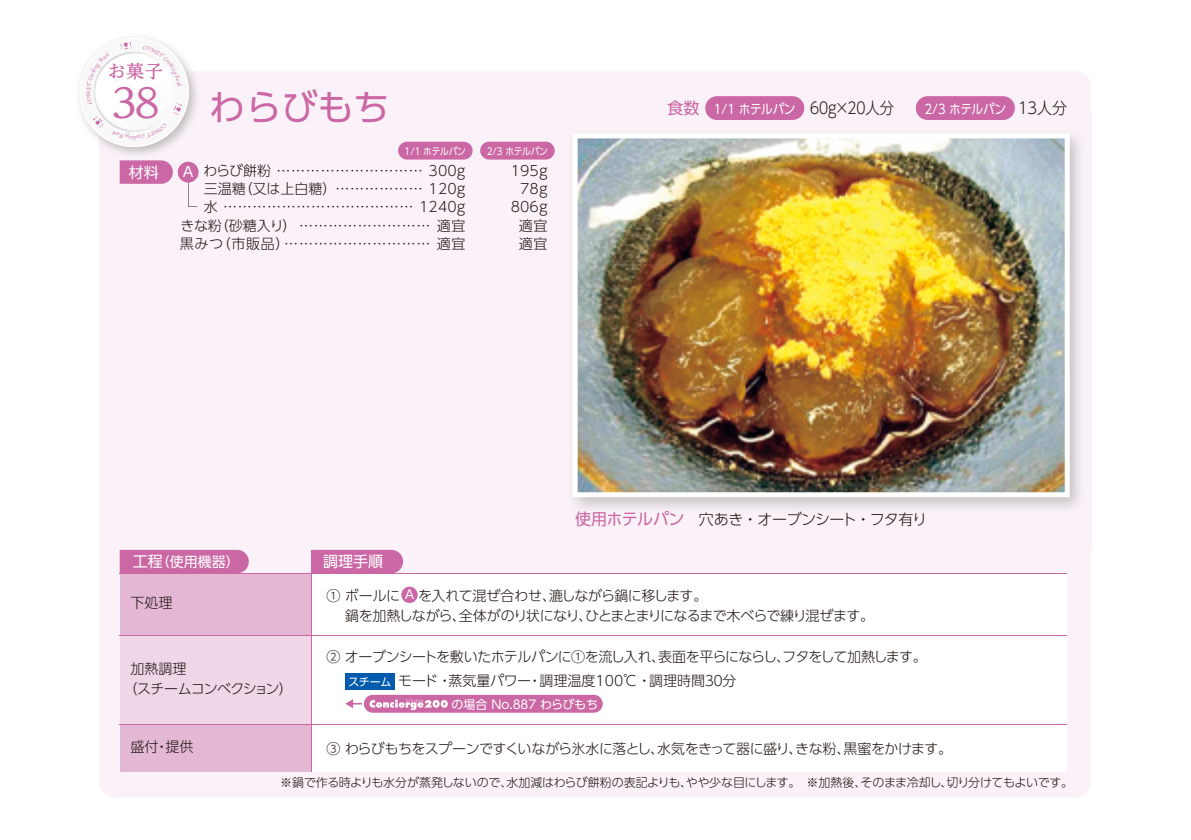
<style>
.page{position:relative;width:1191px;height:840px;background:#fff}
.page>*{position:absolute;margin:0;border:0;box-sizing:border-box;transform-origin:0 0}
.t1{font:500 40px "UD Reimin Pro";color:#cb67a4}
.t2{font:36px "UD Shin Go Pro";color:#cb67a4}
.t3{font:500 18px "UD Reimin Pro";color:#cb67a4}
.t4{font:300 16px "UD Shin Go Pro";letter-spacing:-.285em;color:#231916;scale:.9 1}
.t5{font:300 16px "UD Shin Go Pro";letter-spacing:-.285em;color:#231916;scale:.94 1}
.t6{font:16px "UD Shin Go Pro";color:#cb67a4}
.t7{font:300 15px "UD Shin Go Pro";letter-spacing:-.035em;color:#231916}
.t8{font:15px "UD Shin Go Pro";color:#fff}
.t9{font:300 14px/18px "UD Shin Go Pro";letter-spacing:-.035em;color:#231916}
.t10{font:300 14px "UD Shin Go Pro";color:#231916}
.t11{font:300 14px "UD Shin Go Pro";letter-spacing:-.005em;color:#231916}
.t12{font:300 14px "UD Shin Go Pro";letter-spacing:-.105em;color:#231916}
.t13{font:300 14px/20px "UD Shin Go Pro";letter-spacing:-.055em;color:#231916}
.t14{font:300 14px/18px "UD Shin Go Pro";letter-spacing:-.33em;color:#231916;text-align:right}
.t15{font:14px "UD Shin Go Pro";color:#fff}
.t16{font:13px "UD Shin Go Pro";letter-spacing:-.03em;color:#fff;scale:.9 1}
.t17{font:12.2px "UD Shin Go Pro";color:#fff}
.t18{font:300 12px "UD Shin Go Pro";letter-spacing:-.035em;color:#231916}
.t19{font:12px "UD Shin Go Pro";color:#fff}
.t20{font:9.8px "UD Shin Go Pro";letter-spacing:-.035em;color:#fff;scale:.9 1}
.s1{font-size:15px}
.s2{font-weight:400;font-size:16px;color:#cb67a4}
.s3{font-weight:400;font-size:11px;color:#fff}
</style>
<div class="page">
<div style="left:99px;top:71px;width:992px;height:726px;background:#faf2f8"></div>
<img style="left:111px;top:37px;width:80px;height:34px">
<img style="left:99px;top:71px;width:105px;height:91px">
<img style="left:561px;top:113px;width:531px;height:433px">
<img style="left:572px;top:133px;width:497px;height:364px">
<svg style="left:188px;top:181px;width:9px;height:26px"></svg>
<div style="left:480px;top:142px;width:74px;height:17px;background:#cb67a4;border-radius:9px"></div>
<div style="left:398px;top:142px;width:74px;height:17px;background:#cb67a4;border-radius:9px"></div>
<div style="left:915px;top:96px;width:99px;height:24px;background:#cb67a4;border-radius:12px"></div>
<div style="left:705px;top:96px;width:99px;height:24px;background:#cb67a4;border-radius:12px"></div>
<svg style="left:120px;top:160px;width:53px;height:24px"></svg>
<div style="left:178px;top:162px;width:20px;height:20px;background:#cb67a4;border-radius:50%"></div>
<div style="left:312px;top:573px;width:755px;height:198px;background:#fff"></div>
<svg style="left:312px;top:549px;width:91px;height:23px;background:#cd6fa9"></svg>
<div style="left:120px;top:549px;width:129px;height:23px;background:#cb67a4"></div>
<div style="left:120px;top:724px;width:192px;height:47px;background:#e4b8d5"></div>
<div style="left:120px;top:634px;width:192px;height:90px;background:#efd7e8"></div>
<div style="left:120px;top:573px;width:192px;height:61px;background:#e4b8d5"></div>
<hr style="left:119px;top:634px;width:948px;height:1px;background:#cb67a4">
<hr style="left:119px;top:572px;width:948px;height:1px;background:#cb67a4">
<hr style="left:119px;top:724px;width:948px;height:1px;background:#cb67a4">
<hr style="left:311px;top:549px;width:1px;height:222px;background:#cb67a4">
<div style="left:401px;top:586px;width:17px;height:16px;background:#cb67a4;border-radius:50%"></div>
<div style="left:364px;top:694px;width:239px;height:18px;background:#cb67a4;border-radius:9px"></div>
<svg style="left:369px;top:699px;width:79px;height:10px"></svg>
<svg style="left:345px;top:699px;width:17px;height:9px"></svg>
<div style="left:345px;top:672px;width:50px;height:16px;background:#005bac"></div>
<svg style="left:79px;top:42px;width:103px;height:105px"></svg>
<p class="t3" style="left:108px;top:56px;width:57px">お菓子</p>
<h1 class="t1" style="left:104px;top:70px;width:64px">３８</h1>
<h2 class="t2" style="left:209px;top:79px;width:181px">わらびもち</h2>
<p class="t4" style="left:807px;top:95px;width:98px">６０ｇ×２０人分</p>
<p class="t5" style="left:1015px;top:95px;width:56px">１３人分</p>
<p class="t6" style="left:667px;top:95px;width:33px">食数</p>
<p class="t16" style="left:714px;top:98px;width:92px">1/1 ホテルパン</p>
<p class="t16" style="left:924px;top:98px;width:92px">2/3 ホテルパン</p>
<p class="t20" style="left:404px;top:143px;width:70px">1/1 ホテルパン</p>
<p class="t20" style="left:487px;top:143px;width:70px">2/3 ホテルパン</p>
<p class="t12" style="left:204px;top:159px;width:266px">わらび餅粉 ………………………… ３００ｇ</p>
<p class="t9" style="left:204px;top:179px;width:266px">三温糖（又は上白糖）……………… １２０ｇ</p>
<p class="t9" style="left:204px;top:197px;width:266px">水 ………………………………… １２４０ｇ</p>
<p class="t11" style="left:180px;top:214px;width:286px">きな粉（砂糖入り）……………………… 適宜</p>
<p class="t9" style="left:180px;top:234px;width:111px">黒みつ（市販品）</p>
<p class="t9" style="left:284px;top:234px;width:183px">………………………… 適宜</p>
<p class="t8" style="left:129px;top:160px;width:31px">材料</p>
<p class="t15" style="left:181px;top:160px;width:15px">Ａ</p>
<p class="t14" style="left:508px;top:161px;width:43px">１９５ｇ<br>７８ｇ<br>８０６ｇ</p>
<p class="t9" style="left:519px;top:216px;width:30px">適宜適宜</p>
<p class="t15" style="left:133px;top:550px;width:108px"><span class="s1">工程</span>（使用機器）</p>
<p class="t8" style="left:323px;top:549px;width:61px">調理手順</p>
<p class="t7" style="left:575px;top:506px;width:353px"><span class="s2">使用ホテルパン</span> 穴あき・オーブンシート・フタ有り</p>
<p class="t9" style="left:130px;top:592px;width:43px">下処理</p>
<p class="t13" style="left:123px;top:657px;width:171px;text-indent:7px">加熱調理<br>（スチームコンベクション）</p>
<p class="t9" style="left:130px;top:737px;width:64px">盛付・提供</p>
<p class="t9" style="left:327px;top:584px;width:549px;line-height:20px">① ボールに　 を入れて混ぜ合わせ、漉しながら鍋に移します。<br>　 鍋を加熱しながら、全体がのり状になり、ひとまとまりになるまで木ベらで練り混ぜます。</p>
<p class="t17" style="left:403px;top:584px;width:14px">Ａ</p>
<p class="t9" style="left:327px;top:646px;width:602px">② オーブンシートを敷いたホテルパンに①を流し入れ、表面を平らにならし、フタをして加熱します。</p>
<p class="t19" style="left:451px;top:694px;width:148px">の場合 No.887 わらびもち</p>
<p class="t10" style="left:348px;top:669px;width:390px"><span class="s3">スチーム</span> モード ・蒸気量パワー・調理温度100℃ ・調理時間３０分</p>
<p class="t9" style="left:327px;top:739px;width:627px">③ わらびもちをスプーンですくいながら氷水に落とし、水気をきって器に盛り、きな粉、黒蜜をかけます。</p>
<p class="t18" style="left:280px;top:772px;width:794px">※鍋で作る時よりも水分が蒸発しないので、水加減はわらび餅粉の表記よりも、やや少な目にします。　※加熱後、そのまま冷却し、切り分けてもよいです。</p>
</div>
